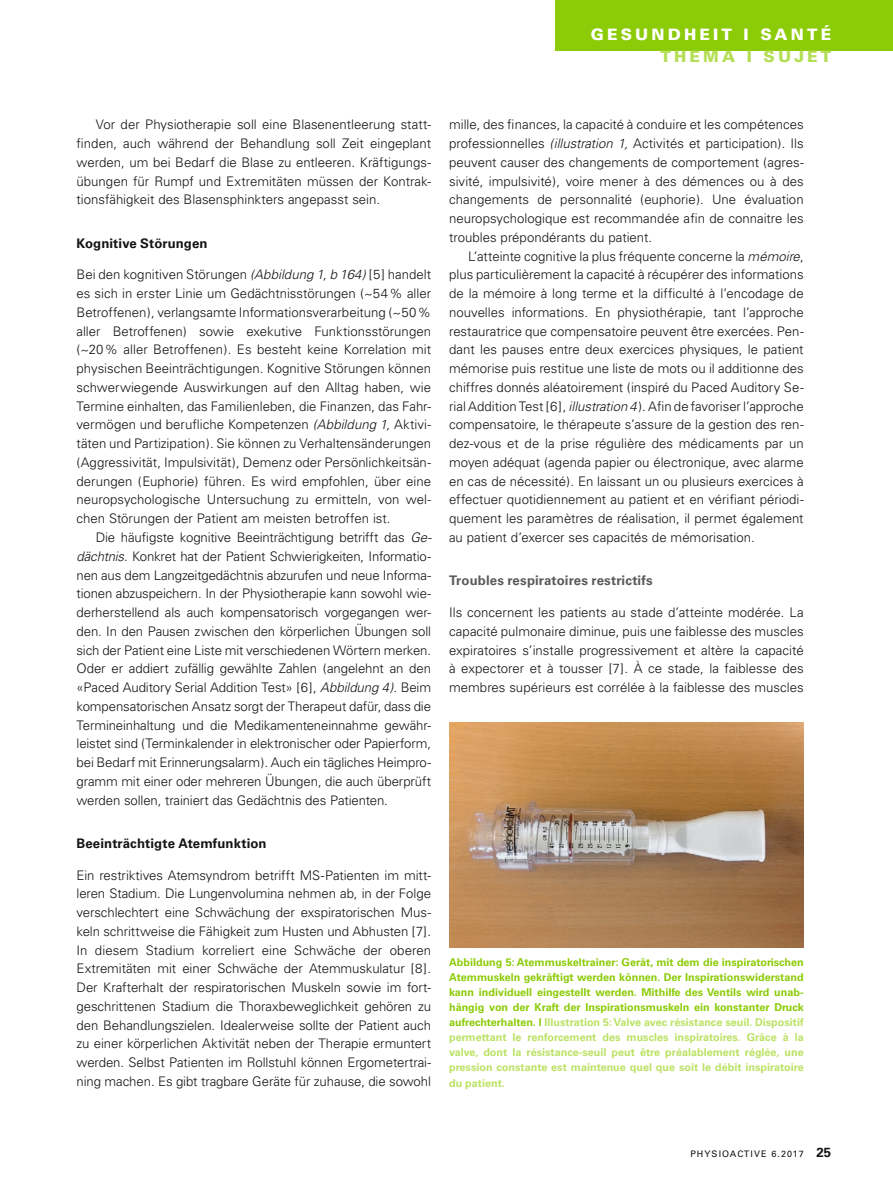
<style>
.page{position:relative;width:893px;height:1191px;background:#fff}
.page>*{position:absolute;margin:0;border:0;box-sizing:border-box;transform-origin:0 0}
.t1{font:900 15.75px "Univers";letter-spacing:.2em;color:#fff}
.t2{font:900 15.75px "Univers";letter-spacing:.2em;color:#b4de56}
.t3{font:300 13.2px/18.8px "Univers";color:#131413;text-align:justify}
.t4{font:700 13.2px "Univers";letter-spacing:.005em;color:#131413}
.t5{font:700 13.2px "Univers";letter-spacing:.01em;color:#5a5a5a}
.t6{font:700 10.8px/15px "Univers";color:#8ccb07;text-align:justify}
.t7{font:9px "Univers";letter-spacing:.12em;color:#131413}
.s1{font-style:italic}
.s2{color:#bbe264}
.s3{font-weight:700;font-size:13.2px}
</style>
<div class="page">
<div style="left:555px;top:0;width:338px;height:51px;background:#8ccb07"></div>
<img style="left:449px;top:722px;width:355px;height:225px">
<p class="t1" style="left:591px;top:25px;width:242px">GESUNDHEIT I SANTÉ</p>
<p class="t2" style="left:660px;top:47px;width:172px">THEMA I SUJET</p>
<p class="t3" style="left:77px;top:115px;width:356px;text-indent:19px">Vor der Physiotherapie soll eine Blasenentleerung statt&shy;finden, auch während der Behandlung soll Zeit eingeplant werden, um bei Bedarf die Blase zu entleeren. Kräftigungs&shy;übungen für Rumpf und Extremitäten müssen der Kontrak&shy;tionsfähigkeit des Blasensphinkters angepasst sein.</p>
<p class="t4" style="left:77px;top:235px;width:133px">Kognitive Störungen</p>
<p class="t3" style="left:77px;top:265px;width:356px">Bei den kognitiven Störungen <span class="s1">(Abbildung 1, b 164)</span> [5] handelt es sich in erster Linie um Gedächtnisstörungen (~54% aller Betroffenen), verlangsamte Informationsverarbeitung (~50% aller Betroffenen) sowie exekutive Funktionsstörungen (~20% aller Betroffenen). Es besteht keine Korrelation mit physischen Beeinträchtigungen. Kognitive Störungen können schwerwiegende Auswirkungen auf den Alltag haben, wie Termine einhalten, das Familienleben, die Finanzen, das Fahr&shy;vermögen und berufliche Kompetenzen <span class="s1">(Abbildung 1,</span> Aktivi&shy;täten und Partizipation). Sie können zu Verhaltensänderungen (Aggressivität, Impulsivität), Demenz oder Persönlichkeitsän&shy;derungen (Euphorie) führen. Es wird empfohlen, über eine neuropsychologische Untersuchung zu ermitteln, von wel&shy;chen Störungen der Patient am meisten betroffen ist.</p>
<p class="t3" style="left:77px;top:528px;width:357px;text-indent:19px">Die häufigste kognitive Beeinträchtigung betrifft das <span class="s1">Ge&shy;dächtnis</span>. Konkret hat der Patient Schwierigkeiten, Informatio&shy;nen aus dem Langzeitgedächtnis abzurufen und neue Informa&shy;tionen abzuspeichern. In der Physiotherapie kann sowohl wie&shy;derherstellend als auch kompensatorisch vorgegangen wer&shy;den. In den Pausen zwischen den körperlichen Übungen soll sich der Patient eine Liste mit verschiedenen Wörtern merken.<br>Oder er addiert zufällig gewählte Zahlen (angelehnt an den «Paced Auditory Serial Addition Test» [6], <span class="s1">Abbildung 4)</span>. Beim kompensatorischen Ansatz sorgt der Therapeut dafür, dass die Termineinhaltung und die Medikamenteneinnahme gewähr&shy;leistet sind (Terminkalender in elektronischer oder Papierform, bei Bedarf mit Erinnerungsalarm). Auch ein tägliches Heimpro&shy;gramm mit einer oder mehreren Übungen, die auch überprüft werden sollen, trainiert das Gedächtnis des Patienten.</p>
<p class="t4" style="left:77px;top:835px;width:192px">Beeinträchtigte Atemfunktion</p>
<p class="t3" style="left:77px;top:865px;width:356px">Ein restriktives Atemsyndrom betrifft MS-Patienten im mitt&shy;leren Stadium. Die Lungenvolumina nehmen ab, in der Folge verschlechtert eine Schwächung der exspiratorischen Mus&shy;keln schrittweise die Fähigkeit zum Husten und Abhusten [7].<br>In diesem Stadium korreliert eine Schwäche der oberen Extremitäten mit einer Schwäche der Atemmuskulatur [8].<br>Der Krafterhalt der respiratorischen Muskeln sowie im fort&shy;geschrittenen Stadium die Thoraxbeweglichkeit gehören zu den Behandlungszielen. Idealerweise sollte der Patient auch zu einer körperlichen Aktivität neben der Therapie ermuntert werden. Selbst Patienten im Rollstuhl können Ergometertrai&shy;ning machen. Es gibt tragbare Geräte für zuhause, die sowohl</p>
<p class="t3" style="left:449px;top:115px;width:356px">mille, des finances, la capacité à conduire et les compétences professionnelles <span class="s1">(illustration 1,</span> Activités et participation). Ils peuvent causer des changements de comportement (agres&shy;sivité, impulsivité), voire mener à des démences ou à des changements de personnalité (euphorie). Une évaluation neuropsychologique est recommandée afin de connaitre les troubles prépondérants du patient.</p>
<p class="t3" style="left:449px;top:247px;width:356px;text-indent:19px">L’atteinte cognitive la plus fréquente concerne la <span class="s1">mémoire</span>, plus particulièrement la capacité à récupérer des informations de la mémoire à long terme et la difficulté à l’encodage de nouvelles informations. En physiothérapie, tant l’approche restauratrice que compensatoire peuvent être exercées. Pen&shy;dant les pauses entre deux exercices physiques, le patient mémorise puis restitue une liste de mots ou il additionne des chiffres donnés aléatoirement (inspiré du Paced Auditory Se&shy;rial Addition Test [6], <span class="s1">illustration 4</span>). Afin de favoriser l’approche compensatoire, le thérapeute s’assure de la gestion des ren&shy;dez-vous et de la prise régulière des médicaments par un moyen adéquat (agenda papier ou électronique, avec alarme en cas de nécessité). En laissant un ou plusieurs exercices à effectuer quotidiennement au patient et en vérifiant périodi&shy;quement les paramètres de réalisation, il permet également au patient d’exercer ses capacités de mémorisation.</p>
<p class="t5" style="left:449px;top:573px;width:205px">Troubles respiratoires restrictifs</p>
<p class="t3" style="left:449px;top:603px;width:356px">Ils concernent les patients au stade d’atteinte modérée. La capacité pulmonaire diminue, puis une faiblesse des muscles expiratoires s’installe progressivement et altère la capacité à expectorer et à tousser [7]. À ce stade, la faiblesse des membres supérieurs est corrélée à la faiblesse des muscles</p>
<p class="t6" style="left:449px;top:955px;width:356px">Abbildung 5: Atemmuskeltrainer: Gerät, mit dem die inspiratorischen Atemmuskeln gekräftigt werden können. Der Inspirationswiderstand kann individuell eingestellt werden. Mithilfe des Ventils wird unab&shy;hängig von der Kraft der Inspirationsmuskeln ein konstanter Druck aufrechterhalten. I <span class="s2">Illustration 5: Valve avec résistance seuil. Dispositif permettant le renforcement des muscles inspiratoires. Grâce à la valve, dont la résistance-seuil peut être préalablement réglée, une pression constante est maintenue quel que soit le débit inspiratoire du patient.</span></p>
<p class="t7" style="left:690px;top:1148px;width:142px">PHYSIOACTIVE 6.2017 <span class="s3">25</span></p>
</div>
